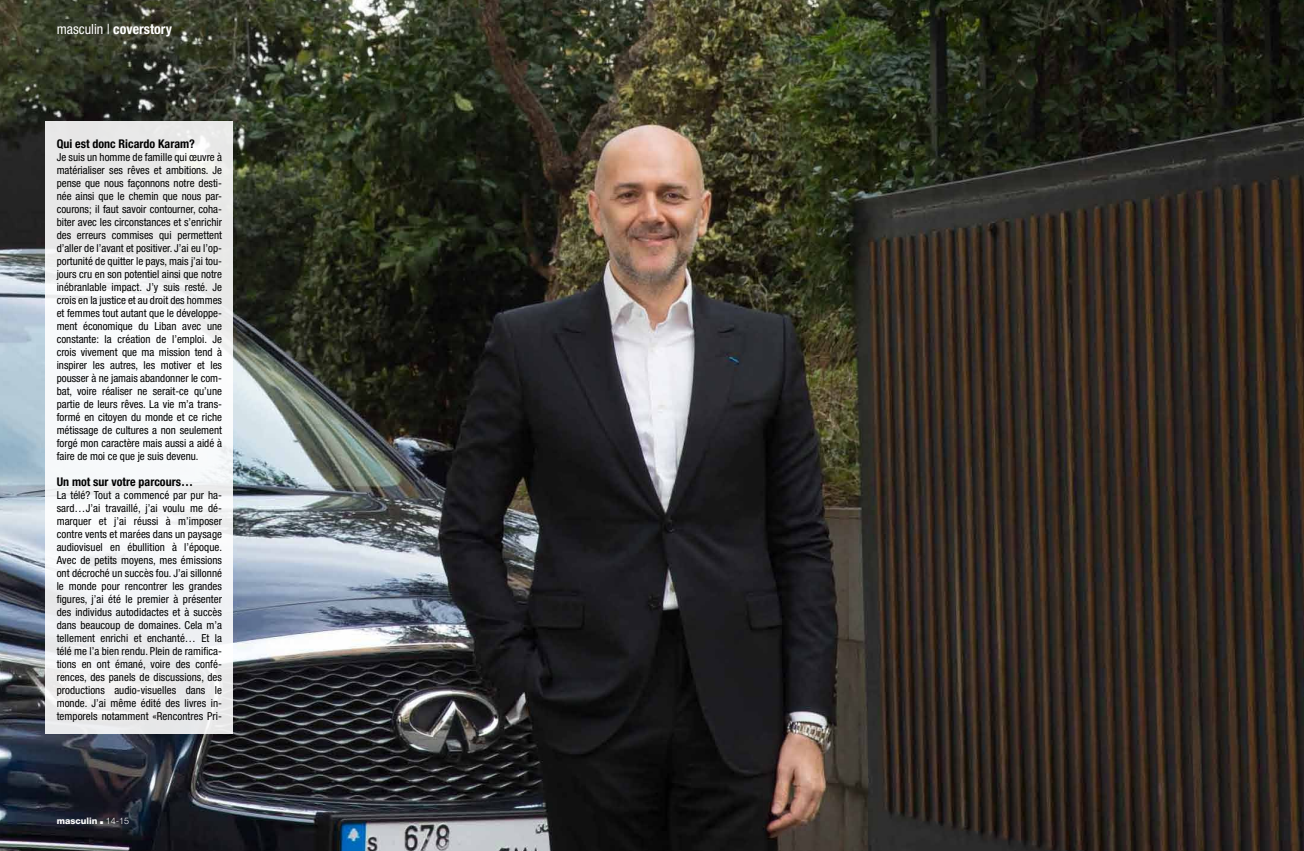
<style>
.page{position:relative;width:1304px;height:851px;background:#fff}
.page>*{position:absolute;margin:0;border:0;box-sizing:border-box;transform-origin:0 0}
.t1{font:700 condensed 14px "Helvetica Neue";color:#fff}
.t2{font:700 condensed 12px "Helvetica Neue";color:#000}
.t3{font:condensed 11px/13px "Helvetica Neue";color:#000;text-align:justify}
.t4{font:800 9px "Helvetica Neue";color:#fff}
.s1{font-weight:400}
.s2{font-weight:300}
</style>
<div class="page">
<img style="left:0;top:0;width:1304px;height:850px">
<div style="left:45px;top:121px;width:188px;height:612px;background:linear-gradient(to right,#f2f3f4,#f1f2f2)"></div>
<p class="t1" style="left:57px;top:20px;width:117px"><span class="s1">masculin |</span> coverstory</p>
<p class="t2" style="left:57px;top:136px;width:140px">Qui est donc Ricardo Karam?</p>
<p class="t3" style="left:57px;top:150px;width:167px">Je suis un homme de famille qui œuvre à matérialiser ses rêves et ambitions. Je pense que nous façonnons notre desti&shy;née ainsi que le chemin que nous par&shy;courons; il faut savoir contourner, coha&shy;biter avec les circonstances et s’enrichir des erreurs commises qui permettent d’aller de l’avant et positiver. J’ai eu l’op&shy;portunité de quitter le pays, mais j’ai tou&shy;jours cru en son potentiel ainsi que notre inébranlable impact. J’y suis resté. Je crois en la justice et au droit des hommes et femmes tout autant que le développe&shy;ment économique du Liban avec une constante: la création de l’emploi. Je crois vivement que ma mission tend à inspirer les autres, les motiver et les pousser à ne jamais abandonner le com&shy;bat, voire réaliser ne serait-ce qu’une partie de leurs rêves. La vie m’a trans&shy;formé en citoyen du monde et ce riche métissage de cultures a non seulement forgé mon caractère mais aussi a aidé à faire de moi ce que je suis devenu.</p>
<p class="t2" style="left:57px;top:474px;width:138px">Un mot sur votre parcours…</p>
<p class="t3" style="left:57px;top:488px;width:167px">La télé? Tout a commencé par pur ha&shy;sard…J’ai travaillé, j’ai voulu me dé&shy;marquer et j’ai réussi à m’imposer contre vents et marées dans un paysage audiovisuel en ébullition à l’époque.<br>Avec de petits moyens, mes émissions ont décroché un succès fou. J’ai sillonné le monde pour rencontrer les grandes figures, j’ai été le premier à présenter des individus autodidactes et à succès dans beaucoup de domaines. Cela m’a tellement enrichi et enchanté… Et la télé me l’a bien rendu. Plein de ramifica&shy;tions en ont émané, voire des confé&shy;rences, des panels de discussions, des productions audio-visuelles dans le monde. J’ai même édité des livres in&shy;temporels notamment «Rencontres Pri-</p>
<p class="t4" style="left:57px;top:815px;width:74px">masculin ■ <span class="s2">14-15</span></p>
</div>
